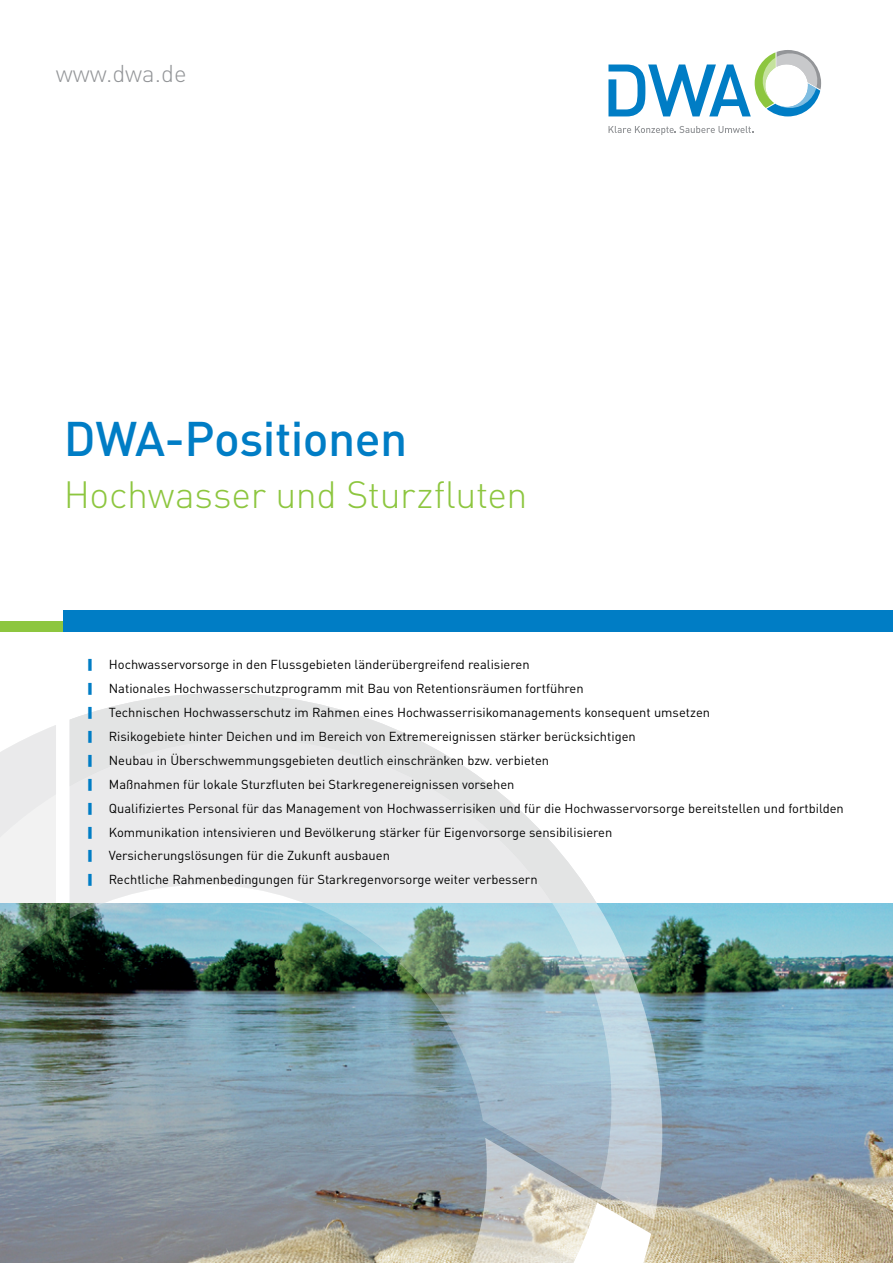
<style>
.page{position:relative;width:893px;height:1263px;background:#fff}
.page>*{position:absolute;margin:0;border:0;box-sizing:border-box;transform-origin:0 0}
.t1{font:500 48px "DINOT";letter-spacing:-.01em;color:#007dc5}
.t2{font:300 37.5px "DINOT";letter-spacing:-.01em;color:#8dc63f}
.t3{font:300 24px "DINOT";color:#939598}
.t4{font:12.9px/24px "DINOT";color:#000}
</style>
<div class="page">
<img style="left:651px;top:904px;width:242px;height:359px">
<svg style="left:608px;top:126px;width:145px;height:9px"></svg>
<svg style="left:608px;top:50px;width:213px;height:66px"></svg>
<div style="left:0;top:621px;width:64px;height:10px;background:#8dc63f"></div>
<div style="left:64px;top:610px;width:829px;height:21px;background:#007dc5"></div>
<svg style="left:70px;top:693px;width:592px;height:527px"></svg>
<svg style="left:89px;top:707px;width:3px;height:12px"></svg>
<img style="left:0;top:725px;width:651px;height:538px">
<h3 class="t3" style="left:56px;top:55px;width:133px">www.dwa.de</h3>
<h1 class="t1" style="left:64px;top:401px;width:345px">DWA-Positionen</h1>
<h2 class="t2" style="left:64px;top:466px;width:465px">Hochwasser und Sturzfluten</h2>
<p class="t4" style="left:109px;top:651px;width:736px">Hochwasservorsorge in den Flussgebieten länderübergreifend realisieren<br>Nationales Hochwasserschutzprogramm mit Bau von Retentionsräumen fortführen<br>Technischen Hochwasserschutz im Rahmen eines Hochwasserrisikomanagements konsequent umsetzen<br>Risikogebiete hinter Deichen und im Bereich von Extremereignissen stärker berücksichtigen<br>Neubau in Überschwemmungsgebieten deutlich einschränken bzw. verbieten<br>Maßnahmen für lokale Sturzfluten bei Starkregenereignissen vorsehen<br>Qualifiziertes Personal für das Management von Hochwasserrisiken und für die Hochwasservorsorge bereitstellen und fortbilden Kommunikation intensivieren und Bevölkerung stärker für Eigenvorsorge sensibilisieren<br>Versicherungslösungen für die Zukunft ausbauen<br>Rechtliche Rahmenbedingungen für Starkregenvorsorge weiter verbessern</p>
</div>
